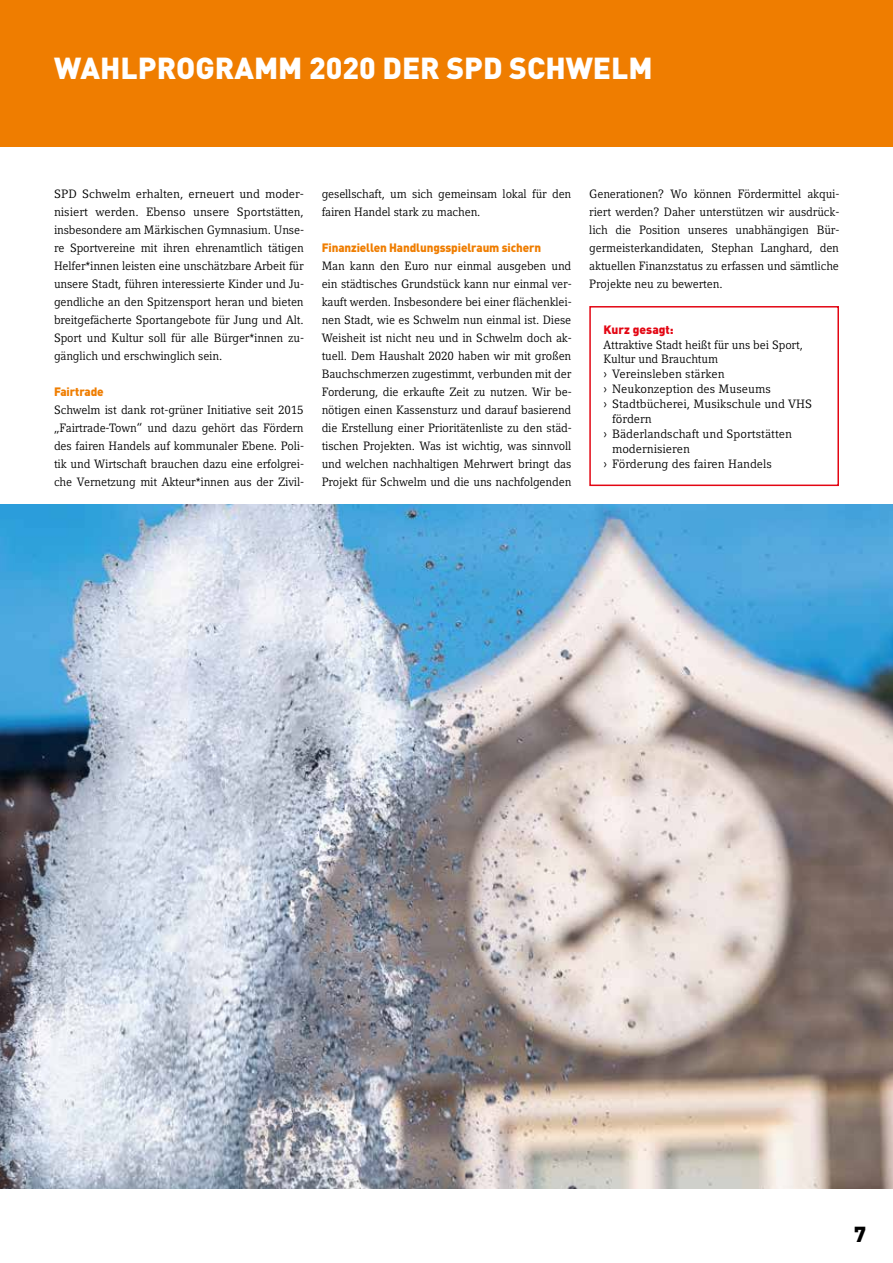
<style>
.page{position:relative;width:893px;height:1263px;background:#fff}
.page>*{position:absolute;margin:0;border:0;box-sizing:border-box;transform-origin:0 0}
.t1{font:900 30px "DIN";color:#fff}
.t2{font:900 21.45px "DIN";color:#000}
.t3{font:12px/18px "Compatil Letter LT";letter-spacing:-.01em;color:#000;text-align:justify}
.t4{font:900 12px "DIN";letter-spacing:-.01em;color:#ef7d00}
.t5{font:900 12px "DIN";color:#e30613}
</style>
<div class="page">
<div style="left:0;top:0;width:893px;height:146px;background:#ef7d00"></div>
<div style="left:589px;top:306px;width:250px;height:180px;border:2px solid #e30613"></div>
<img style="left:0;top:504px;width:893px;height:684px">
<h1 class="t1" style="left:54px;top:48px;width:600px">WAHLPROGRAMM 2020 DER SPD SCHWELM</h1>
<p class="t3" style="left:54px;top:185px;width:252px">SPD Schwelm erhalten, erneuert und moder&shy;nisiert werden. Ebenso unsere Sportstätten, insbesondere am Märkischen Gymnasium. Unse&shy;re Sportvereine mit ihren ehrenamtlich tätigen Helfer*innen leisten eine unschätzbare Arbeit für unsere Stadt, führen interessierte Kinder und Ju&shy;gendliche an den Spitzensport heran und bieten breitgefächerte Sportangebote für Jung und Alt.<br>Sport und Kultur soll für alle Bürger*innen zu&shy;gänglich und erschwinglich sein.</p>
<p class="t4" style="left:54px;top:384px;width:51px">Fairtrade</p>
<p class="t3" style="left:54px;top:401px;width:252px">Schwelm ist dank rot-grüner Initiative seit 2015 „Fairtrade-Town“ und dazu gehört das Fördern des fairen Handels auf kommunaler Ebene. Poli&shy;tik und Wirtschaft brauchen dazu eine erfolgrei&shy;che Vernetzung mit Akteur*innen aus der Zivil-</p>
<p class="t3" style="left:322px;top:185px;width:251px">gesellschaft, um sich gemeinsam lokal für den fairen Handel stark zu machen.</p>
<p class="t4" style="left:322px;top:240px;width:221px">Finanziellen Handlungsspielraum sichern</p>
<p class="t3" style="left:322px;top:257px;width:252px">Man kann den Euro nur einmal ausgeben und ein städtisches Grundstück kann nur einmal ver&shy;kauft werden. Insbesondere bei einer flächenklei&shy;nen Stadt, wie es Schwelm nun einmal ist. Diese Weisheit ist nicht neu und in Schwelm doch ak&shy;tuell. Dem Haushalt 2020 haben wir mit großen Bauchschmerzen zugestimmt, verbunden mit der Forderung, die erkaufte Zeit zu nutzen. Wir be&shy;nötigen einen Kassensturz und darauf basierend die Erstellung einer Prioritätenliste zu den städ&shy;tischen Projekten. Was ist wichtig, was sinnvoll und welchen nachhaltigen Mehrwert bringt das Projekt für Schwelm und die uns nachfolgenden</p>
<p class="t3" style="left:589px;top:185px;width:252px">Generationen? Wo können Fördermittel akqui&shy;riert werden? Daher unterstützen wir ausdrück&shy;lich die Position unseres unabhängigen Bür&shy;germeisterkandidaten, Stephan Langhard, den aktuellen Finanzstatus zu erfassen und sämtliche Projekte neu zu bewerten.</p>
<p class="t5" style="left:604px;top:322px;width:72px">Kurz gesagt:</p>
<p class="t3" style="left:604px;top:335px;width:201px">Attraktive Stadt heißt für uns bei Sport,</p>
<p class="t3" style="left:604px;top:350px;width:116px">Kultur und Brauchtum</p>
<p class="t3" style="left:604px;top:365px;width:123px">› Vereinsleben stärken</p>
<p class="t3" style="left:604px;top:380px;width:169px">› Neukonzeption des Museums</p>
<p class="t3" style="left:604px;top:395px;width:210px">› Stadtbücherei, Musikschule und VHS</p>
<p class="t3" style="left:612px;top:410px;width:41px">fördern</p>
<p class="t3" style="left:604px;top:425px;width:190px">› Bäderlandschaft und Sportstätten</p>
<p class="t3" style="left:612px;top:440px;width:79px">modernisieren</p>
<p class="t3" style="left:604px;top:455px;width:170px">› Förderung des fairen Handels</p>
<h2 class="t2" style="left:854px;top:1220px;width:13px">7</h2>
</div>
